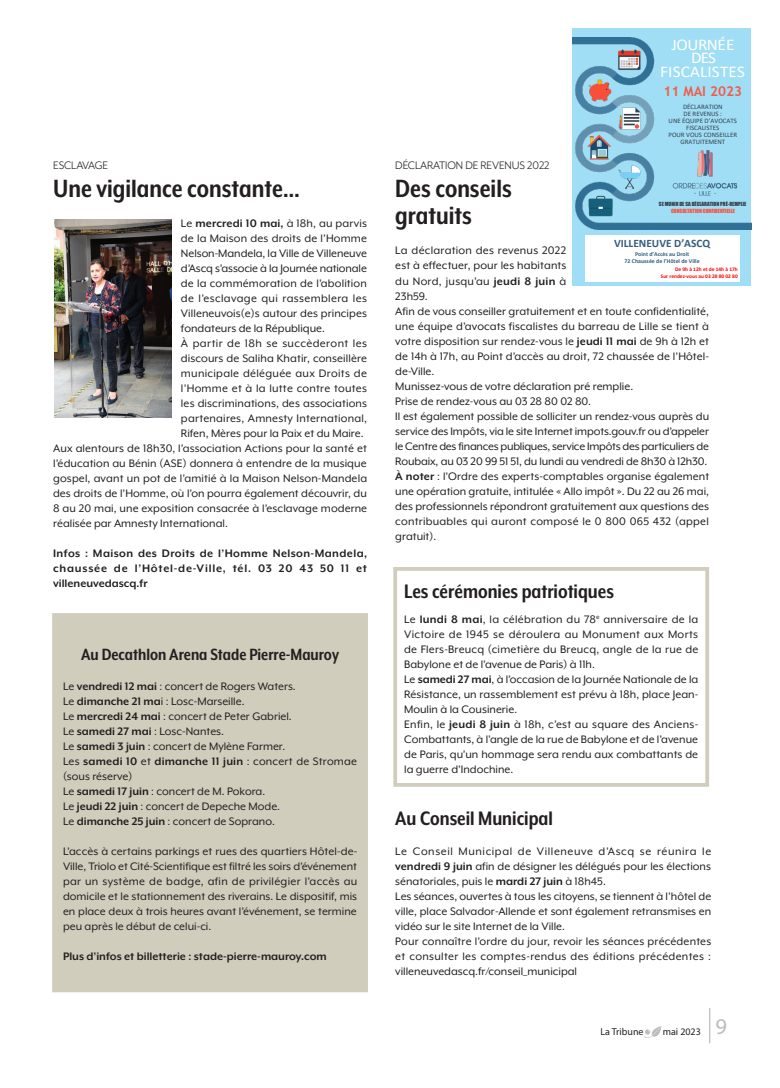
<style>
.page{position:relative;width:780px;height:1088px;background:#fff}
.page>*{position:absolute;margin:0;border:0;box-sizing:border-box;transform-origin:0 0}
.chapo{font:700 28.75px/27.5px "Mr Eaves XL Mod Nar OT";color:#231f20}
.chapo-2{font:700 22.5px "Mr Eaves XL Mod Nar OT";color:#231f20}
.t1{font:22.5px "Myriad Pro";color:#bcbdc0}
.chapo-3{font:700 18.75px "Mr Eaves XL Mod Nar OT";color:#231f20}
.t2{font:16.38px/14px "Calibri";letter-spacing:.01em;color:#fff;text-align:center;scale:1.05 1}
.t3{font:700 13.62px "Trebuchet MS";color:#f15c49}
.chapo-4{font:12.5px/15px "Mr Eaves XL Mod OT";color:#231f20;text-align:justify}
.chapo-5{font:700 12.5px/15px "Mr Eaves XL Mod OT";color:#231f20;text-align:justify}
.chapo-6{font:12.5px "Mr Eaves XL Mod OT";letter-spacing:-.01em;color:#231f20}
.t4{font:700 11.38px "Calibri";color:#345e7e}
.t5{font:10px "Myriad Pro";color:#231f20}
.t6{font:6.75px/7px "Calibri";color:#353f4c;text-align:center}
.t7{font:700 5.88px/7.2px "Calibri";color:#345e7e;text-align:center}
.t8{font:700 5.5px/6.6px "Calibri";color:#f00;text-align:right}
.t9{font:5.25px/7.2px "Impact";color:#353f4c;text-align:center}
.s1{font-weight:700}
.s2{color:#f94f3a}
</style>
<div class="page">
<img style="left:644px;top:1026px;width:18px;height:12px">
<hr style="left:709px;top:1008px;width:1px;height:35px;background:#bcbdc0">
<img style="left:55px;top:220px;width:116px;height:197px">
<div style="left:393px;top:567px;width:316px;height:220px;border:4px solid #d0cdbd"></div>
<div style="left:54px;top:615px;width:312px;height:375px;background:#d0cdbd"></div>
<div style="left:52px;top:613px;width:316px;height:379px;border:4px solid #d0cdbd"></div>
<div style="left:572px;top:28px;width:179px;height:257px;background:#a0def5"></div>
<img style="left:572px;top:37px;width:179px;height:193px">
<div style="left:585px;top:235px;width:154px;height:47px;background:#fff"></div>
<img style="left:671px;top:149px;width:66px;height:49px">
<p class="chapo-6" style="left:53px;top:159px;width:56px">ESCLAVAGE</p>
<p class="chapo" style="left:53px;top:174px;width:248px">Une vigilance constante…</p>
<p class="chapo-4" style="left:181px;top:216px;width:187px">Le <span class="s1">mercredi 10 mai,</span> à 18h, au parvis de la Maison des droits de l’Homme Nelson-Mandela, la Ville de Villeneuve d’Ascq s’associe à la Journée nationale de la commémoration de l’abolition de l’esclavage qui rassemblera les Villeneuvois(e)s autour des principes fondateurs de la République.</p>
<p class="chapo-4" style="left:181px;top:336px;width:188px">À partir de 18h se succèderont les discours de Saliha Khatir, conseillère municipale déléguée aux Droits de l’Homme et à la lutte contre toutes les discriminations, des associations partenaires, Amnesty International, Rifen, Mères pour la Paix et du Maire.</p>
<p class="chapo-4" style="left:53px;top:441px;width:315px">Aux alentours de 18h30, l’association Actions pour la santé et l’éducation au Bénin (ASE) donnera à entendre de la musique gospel, avant un pot de l’amitié à la Maison Nelson-Mandela des droits de l’Homme, où l’on pourra également découvrir, du 8 au 20 mai, une exposition consacrée à l’esclavage moderne réalisée par Amnesty International.</p>
<p class="chapo-5" style="left:53px;top:546px;width:315px">Infos : Maison des Droits de l’Homme Nelson-Mandela, chaussée de l’Hôtel-de-Ville, tél. 03 20 43 50 11 et villeneuvedascq.fr</p>
<p class="chapo-3" style="left:81px;top:644px;width:259px">Au Decathlon Arena Stade Pierre-Mauroy</p>
<p class="chapo-4" style="left:63px;top:679px;width:234px">Le <span class="s1">vendredi 12 mai</span> : concert de Rogers Waters.</p>
<p class="chapo-4" style="left:63px;top:694px;width:183px">Le <span class="s1">dimanche 21 ma</span>i : Losc-Marseille.</p>
<p class="chapo-4" style="left:63px;top:709px;width:230px">Le <span class="s1">mercredi 24 mai</span> : concert de Peter Gabriel.</p>
<p class="chapo-4" style="left:63px;top:724px;width:162px">Le <span class="s1">samedi 27 mai</span> : Losc-Nantes.</p>
<p class="chapo-4" style="left:63px;top:739px;width:224px">Le <span class="s1">samedi 3 juin</span> : concert de Mylène Farmer.</p>
<p class="chapo-4" style="left:63px;top:754px;width:295px">Les <span class="s1">samedi 10</span> et <span class="s1">dimanche 11 juin</span> : concert de Stromae (sous réserve)</p>
<p class="chapo-4" style="left:63px;top:784px;width:204px">Le <span class="s1">samedi 17 juin</span> : concert de M. Pokora.</p>
<p class="chapo-4" style="left:63px;top:799px;width:219px">Le <span class="s1">jeudi 22 juin</span> : concert de Depeche Mode.</p>
<p class="chapo-4" style="left:63px;top:814px;width:213px">Le <span class="s1">dimanche 25 juin</span> : concert de Soprano.</p>
<p class="chapo-4" style="left:63px;top:844px;width:296px">L’accès à certains parkings et rues des quartiers Hôtel-de-Ville, Triolo et Cité-Scientifique est filtré les soirs d’événement par un système de badge, afin de privilégier l’accès au domicile et le stationnement des riverains. Le dispositif, mis en place deux à trois heures avant l’événement, se termine peu après le début de celui-ci.</p>
<p class="chapo-5" style="left:63px;top:949px;width:265px">Plus d’infos et billetterie : stade-pierre-mauroy.com</p>
<p class="t2" style="left:660px;top:37px;width:82px">JOURNÉE<br>DES<br>FISCALISTES</p>
<p class="t3" style="left:663px;top:83px;width:80px">11 MAI 2023</p>
<p class="t6" style="left:668px;top:103px;width:70px">DÉCLARATION<br>DE REVENUS :<br>UNE ÉQUIPE D’AVOCATS<br>FISCALISTES<br>POUR VOUS CONSEILLER<br>GRATUITEMENT</p>
<p class="chapo-6" style="left:395px;top:159px;width:156px">DÉCLARATION DE REVENUS 2022</p>
<p class="chapo" style="left:395px;top:174px;width:118px">Des conseils gratuits</p>
<p class="chapo-4" style="left:395px;top:243px;width:172px">La déclaration des revenus 2022 est à effectuer, pour les habitants du Nord, jusqu’au <span class="s1">jeudi 8 juin</span> à 23h59.</p>
<p class="chapo-4" style="left:395px;top:303px;width:315px">Afin de vous conseiller gratuitement et en toute confidentialité, une équipe d’avocats fiscalistes du barreau de Lille se tient à votre disposition sur rendez-vous le <span class="s1">jeudi 11 mai</span> de 9h à 12h et de 14h à 17h, au Point d’accès au droit, 72 chaussée de l’Hôtel&shy;de-Ville.</p>
<p class="chapo-4" style="left:395px;top:378px;width:239px">Munissez-vous de votre déclaration pré remplie.</p>
<p class="chapo-4" style="left:395px;top:393px;width:197px">Prise de rendez-vous au 03 28 80 02 80.</p>
<p class="chapo-4" style="left:395px;top:408px;width:315px">Il est également possible de solliciter un rendez-vous auprès du service des Impôts, via le site Internet impots.gouv.fr ou d’appeler le Centre des finances publiques, service Impôts des particuliers de Roubaix, au 03 20 99 51 51, du lundi au vendredi de 8h30 à 12h30.</p>
<p class="chapo-4" style="left:395px;top:468px;width:315px"><span class="s1">À noter</span> : l’Ordre des experts-comptables organise également une opération gratuite, intitulée « Allo impôt ». Du 22 au 26 mai, des professionnels répondront gratuitement aux questions des contribuables qui auront composé le 0 800 065 432 (appel gratuit).</p>
<p class="t9" style="left:659px;top:200px;width:89px">SE MUNIR DE SA DÉCLARATION PRÉ-REMPLIE<br><span class="s2">CONSULTATION CONFIDENTIELLE</span></p>
<p class="t4" style="left:614px;top:235px;width:98px">VILLENEUVE D’ASCQ</p>
<p class="t7" style="left:624px;top:250px;width:77px">Point d’Accès au Droit<br>72 Chaussée de l’Hôtel de Ville</p>
<p class="t8" style="left:660px;top:266px;width:79px">De 9h à 12h et de 14h à 17h<br>Sur rendez-vous au 03 28 80 02 80</p>
<p class="chapo-2" style="left:404px;top:580px;width:211px">Les cérémonies patriotiques</p>
<p class="chapo-4" style="left:404px;top:612px;width:296px">Le <span class="s1">lundi 8 mai</span>, la célébration du 78<sup>e</sup> anniversaire de la Victoire de 1945 se déroulera au Monument aux Morts de Flers-Breucq (cimetière du Breucq, angle de la rue de Babylone et de l’avenue de Paris) à 11h.</p>
<p class="chapo-4" style="left:404px;top:672px;width:296px">Le <span class="s1">samedi 27 mai</span>, à l’occasion de la Journée Nationale de la Résistance, un rassemblement est prévu à 18h, place Jean-Moulin à la Cousinerie.</p>
<p class="chapo-4" style="left:404px;top:717px;width:295px">Enfin, le <span class="s1">jeudi 8 juin</span> à 18h, c’est au square des Anciens-Combattants, à l’angle de la rue de Babylone et de l’avenue de Paris, qu’un hommage sera rendu aux combattants de la guerre d’Indochine.</p>
<p class="chapo-2" style="left:395px;top:806px;width:159px">Au Conseil Municipal</p>
<p class="chapo-4" style="left:395px;top:844px;width:317px">Le Conseil Municipal de Villeneuve d’Ascq se réunira le <span class="s1">vendredi 9 juin</span> afin de désigner les délégués pour les élections sénatoriales, puis le <span class="s1">mardi 27 juin</span> à 18h45.</p>
<p class="chapo-4" style="left:395px;top:889px;width:317px">Les séances, ouvertes à tous les citoyens, se tiennent à l’hôtel de ville, place Salvador-Allende et sont également retransmises en vidéo sur le site Internet de la Ville.</p>
<p class="chapo-4" style="left:395px;top:934px;width:317px">Pour connaître l’ordre du jour, revoir les séances précédentes et consulter les comptes-rendus des éditions précédentes : villeneuvedascq.fr/conseil_municipal</p>
<p class="t5" style="left:600px;top:1025px;width:45px">La Tribune</p>
<p class="t5" style="left:662px;top:1025px;width:40px">mai 2023</p>
<p class="t1" style="left:715px;top:1012px;width:13px">9</p>
</div>
